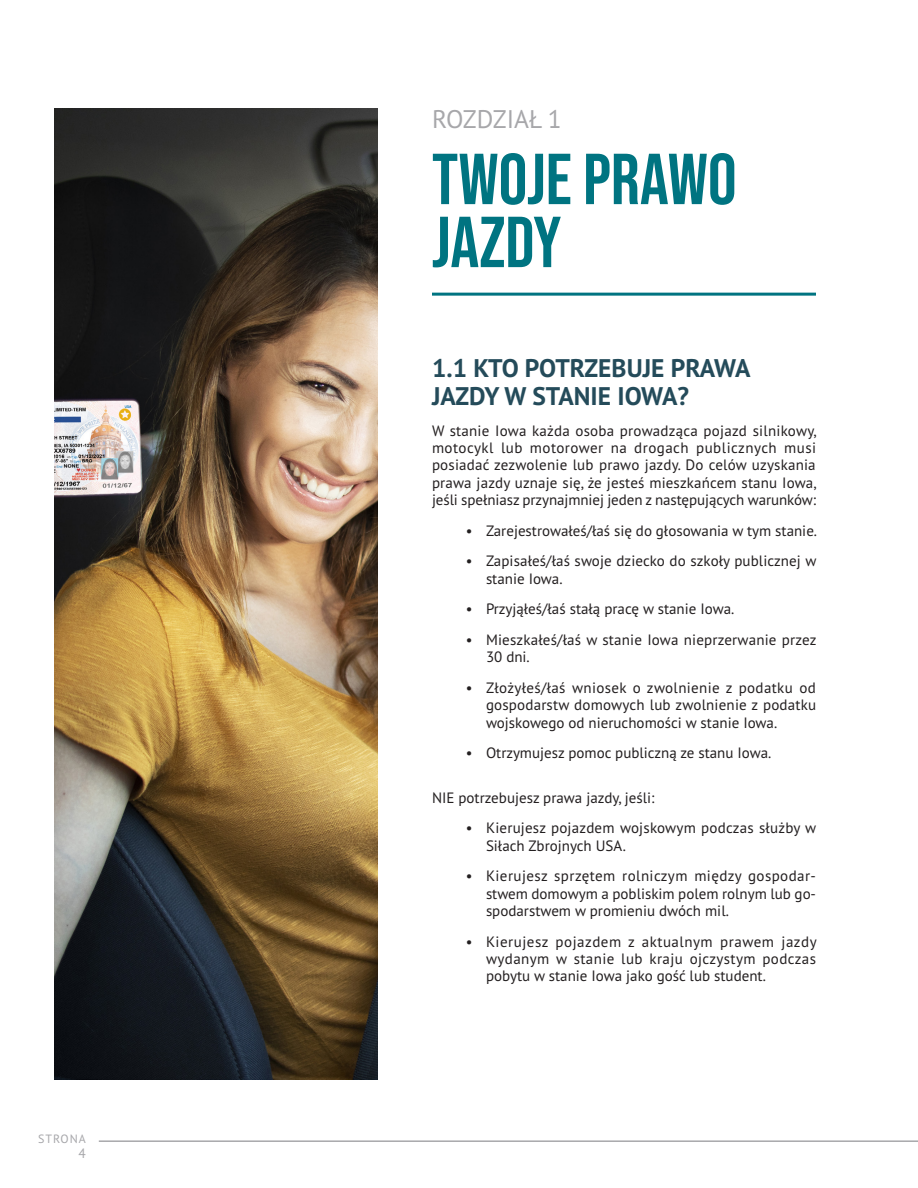
<style>
.page{position:relative;width:918px;height:1188px;background:#fff}
.page>*{position:absolute;margin:0;border:0;box-sizing:border-box;transform-origin:0 0}
.Chapter_Head{font:700 72px/63px "Bebas Neue Pro";color:#007481}
.Sub1{font:700 25.5px/28.5px "PT Sans Pro";color:#244b5a}
.chapter_num{font:25.5px "PT Sans Pro";color:#a7a7aa}
.Body{font:15px/17.2px "PT Sans Pro";color:#231f20;text-align:justify}
.Body_extra_space{font:15px "PT Sans Pro";color:#231f20}
.t1{font:13.5px "PT Sans Pro";color:#a7a7aa}
.t2{font:12px "PT Sans Pro";letter-spacing:.08em;color:#a7a7aa}
</style>
<div class="page">
<hr style="left:99px;top:1140px;width:819px;height:2px;background:#a7a7aa">
<img style="left:54px;top:108px;width:324px;height:972px">
<hr style="left:432px;top:293px;width:384px;height:3px;background:#007481">
<p class="t2" style="left:38px;top:1131px;width:49px">STRONA</p>
<p class="t1" style="left:78px;top:1145px;width:9px">4</p>
<p class="chapter_num" style="left:432px;top:102px;width:131px">ROZDZIAŁ 1</p>
<p class="Chapter_Head" style="left:432px;top:147px;width:306px">TWOJE PRAWO<br>JAZDY</p>
<p class="Sub1" style="left:432px;top:353px;width:320px">1.1 KTO POTRZEBUJE PRAWA<br>JAZDY W STANIE IOWA?</p>
<p class="Body" style="left:432px;top:422px;width:386px">W stanie Iowa każda osoba prowadząca pojazd silnikowy, motocykl lub motorower na drogach publicznych musi posiadać zezwolenie lub prawo jazdy. Do celów uzyskania prawa jazdy uznaje się, że jesteś mieszkańcem stanu Iowa, jeśli spełniasz przynajmniej jeden z następujących warunków:</p>
<p class="Body" style="left:466px;top:521px;width:353px">• Zarejestrowałeś/łaś się do głosowania w tym stanie.</p>
<p class="Body" style="left:486px;top:552px;width:332px;text-indent:-20px">• Zapisałeś/łaś swoje dziecko do szkoły publicznej w stanie Iowa.</p>
<p class="Body" style="left:466px;top:600px;width:270px">• Przyjąłeś/łaś stałą pracę w stanie Iowa.</p>
<p class="Body" style="left:486px;top:631px;width:332px;text-indent:-20px">• Mieszkałeś/łaś w stanie Iowa nieprzerwanie przez<br>30 dni.</p>
<p class="Body" style="left:486px;top:679px;width:332px;text-indent:-20px">• Złożyłeś/łaś wniosek o zwolnienie z podatku od gospodarstw domowych lub zwolnienie z podatku wojskowego od nieruchomości w stanie Iowa.</p>
<p class="Body" style="left:466px;top:744px;width:307px">• Otrzymujesz pomoc publiczną ze stanu Iowa.</p>
<p class="Body_extra_space" style="left:432px;top:788px;width:224px">NIE potrzebujesz prawa jazdy, jeśli:</p>
<p class="Body" style="left:486px;top:819px;width:332px;text-indent:-20px">• Kierujesz pojazdem wojskowym podczas służby w<br>Siłach Zbrojnych USA.</p>
<p class="Body" style="left:486px;top:867px;width:332px;text-indent:-20px">• Kierujesz sprzętem rolniczym między gospodar&shy;stwem domowym a pobliskim polem rolnym lub go&shy;spodarstwem w promieniu dwóch mil.</p>
<p class="Body" style="left:486px;top:932px;width:332px;text-indent:-20px">• Kierujesz pojazdem z aktualnym prawem jazdy wydanym w stanie lub kraju ojczystym podczas pobytu w stanie Iowa jako gość lub student.</p>
</div>
